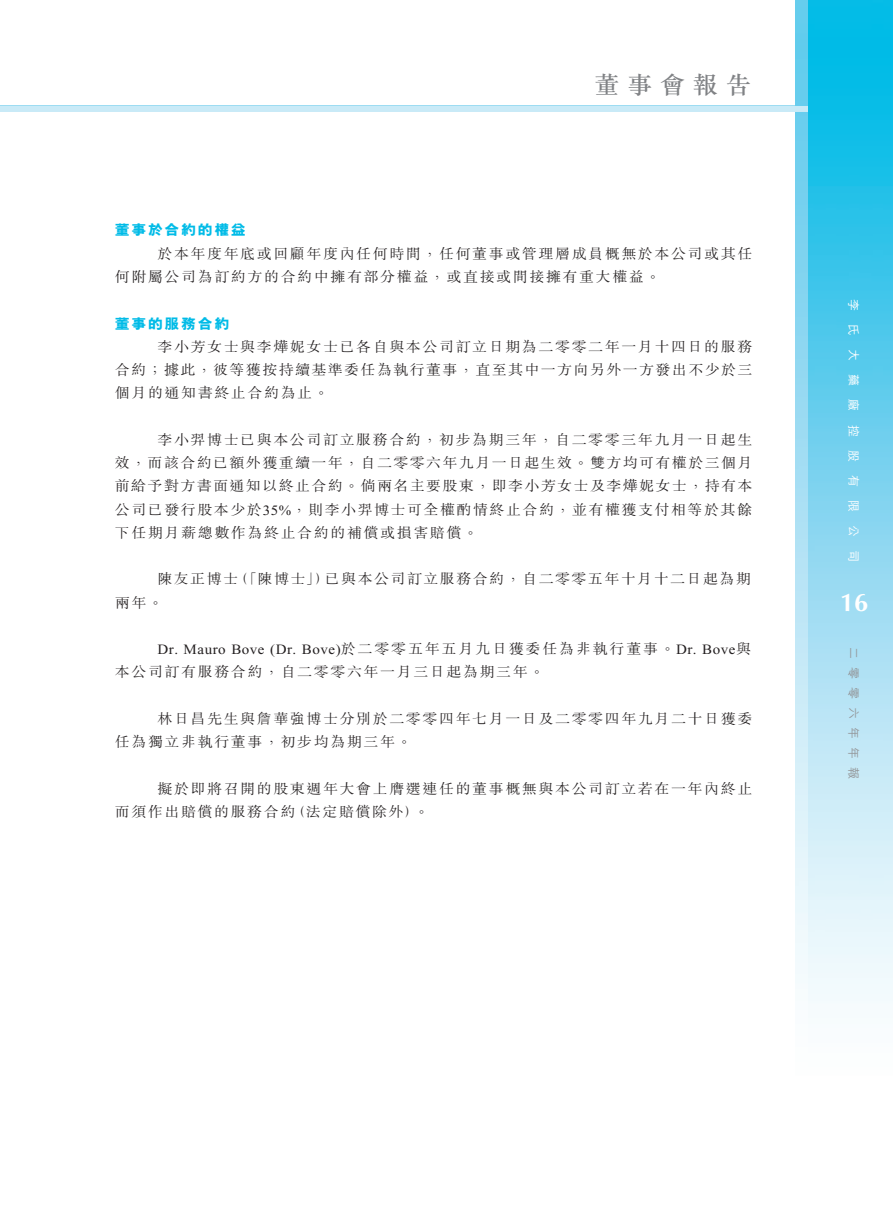
<style>
.page{position:relative;width:893px;height:1211px;background:#fff}
.page>*{position:absolute;margin:0;border:0;box-sizing:border-box;transform-origin:0 0}
.t1{font:700 25.5px "Optima";color:#fff}
.t2{font:500 24px "M Sung";letter-spacing:.3em;color:#808285;scale:1.05 1}
.t3{font:300 14.25px/23.2px "M Sung";letter-spacing:.105em;color:#231f20;scale:1.05 1}
.t4{font:14.25px "Times";letter-spacing:.035em;color:#231f20;scale:1.05 1}
.t5{font:800 14.25px "M Hei";letter-spacing:.105em;color:#00bbe7;scale:1.05 1}
.t6{font:500 12px "M Hei";letter-spacing:1.095em;color:#fff}
.t7{font:500 12px "M Hei";letter-spacing:.665em;color:#939598}
.s1{font-family:"Times";font-weight:400}
.s2{font-family:"M Sung";font-weight:300}
</style>
<div class="page">
<hr style="left:0;top:105px;width:892px;height:2px;background:#94d9f1">
<img style="left:795px;top:0;width:13px;height:983px">
<div style="left:0;top:106px;width:892px;height:6px;background:#c9eaf7"></div>
<img style="left:808px;top:0;width:84px;height:1003px">
<h2 class="t2" style="left:594px;top:76px;width:150px">董事會報告</h2>
<p class="t5" style="left:115px;top:225px;width:126px">董事於合約的權益</p>
<p class="t3" style="left:115px;top:244px;width:608px;text-indent:43px">於本年度年底或回顧年度內任何時間，任何董事或管理層成員概無於本公司或其任何附屬公司為訂約方的合約中擁有部分權益，或直接或間接擁有重大權益。</p>
<p class="t5" style="left:115px;top:318px;width:110px">董事的服務合約</p>
<p class="t3" style="left:115px;top:337px;width:608px;text-align:justify;text-indent:43px">李小芳女士與李燁妮女士已各自與本公司訂立日期為二零零二年一月十四日的服務合約；據此，彼等獲按持續基準委任為執行董事，直至其中一方向另外一方發出不少於三個月的通知書終止合約為止。</p>
<p class="t3" style="left:115px;top:430px;width:608px;text-align:justify;text-indent:43px">李小羿博士已與本公司訂立服務合約，初步為期三年，自二零零三年九月一日起生效，而該合約已額外獲重續一年，自二零零六年九月一日起生效。雙方均可有權於三個月前給予對方書面通知以終止合約。倘兩名主要股東，即李小芳女士及李燁妮女士，持有本公司已發行股本少於<span class="s1">35%</span>，則李小羿博士可全權酌情終止合約，並有權獲支付相等於其餘下任期月薪總數作為終止合約的補償或損害賠償。</p>
<p class="t3" style="left:115px;top:569px;width:607px;text-indent:43px">陳友正博士（「陳博士」）已與本公司訂立服務合約，自二零零五年十月十二日起為期兩年。</p>
<p class="t4" style="left:157px;top:644px;width:566px">Dr. Mauro Bove (Dr. Bove)<span class="s2">於二零零五年五月九日獲委任為非執行董事。</span>Dr. Bove<span class="s2">與</span></p>
<p class="t3" style="left:115px;top:662px;width:410px">本公司訂有服務合約，自二零零六年一月三日起為期三年。</p>
<p class="t3" style="left:115px;top:709px;width:608px;text-indent:43px">林日昌先生與詹華強博士分別於二零零四年七月一日及二零零四年九月二十日獲委任為獨立非執行董事，初步均為期三年。</p>
<p class="t3" style="left:115px;top:778px;width:608px;text-indent:43px">擬於即將召開的股東週年大會上膺選連任的董事概無與本公司訂立若在一年內終止而須作出賠償的服務合約（法定賠償除外）。</p>
<p class="t6" style="left:858px;top:299px;width:265px;rotate:90deg">李氏大藥廠控股有限公司</p>
<h1 class="t1" style="left:840px;top:592px;width:30px">16</h1>
<p class="t7" style="left:858px;top:647px;width:133px;rotate:90deg">二零零六年年報</p>
</div>
